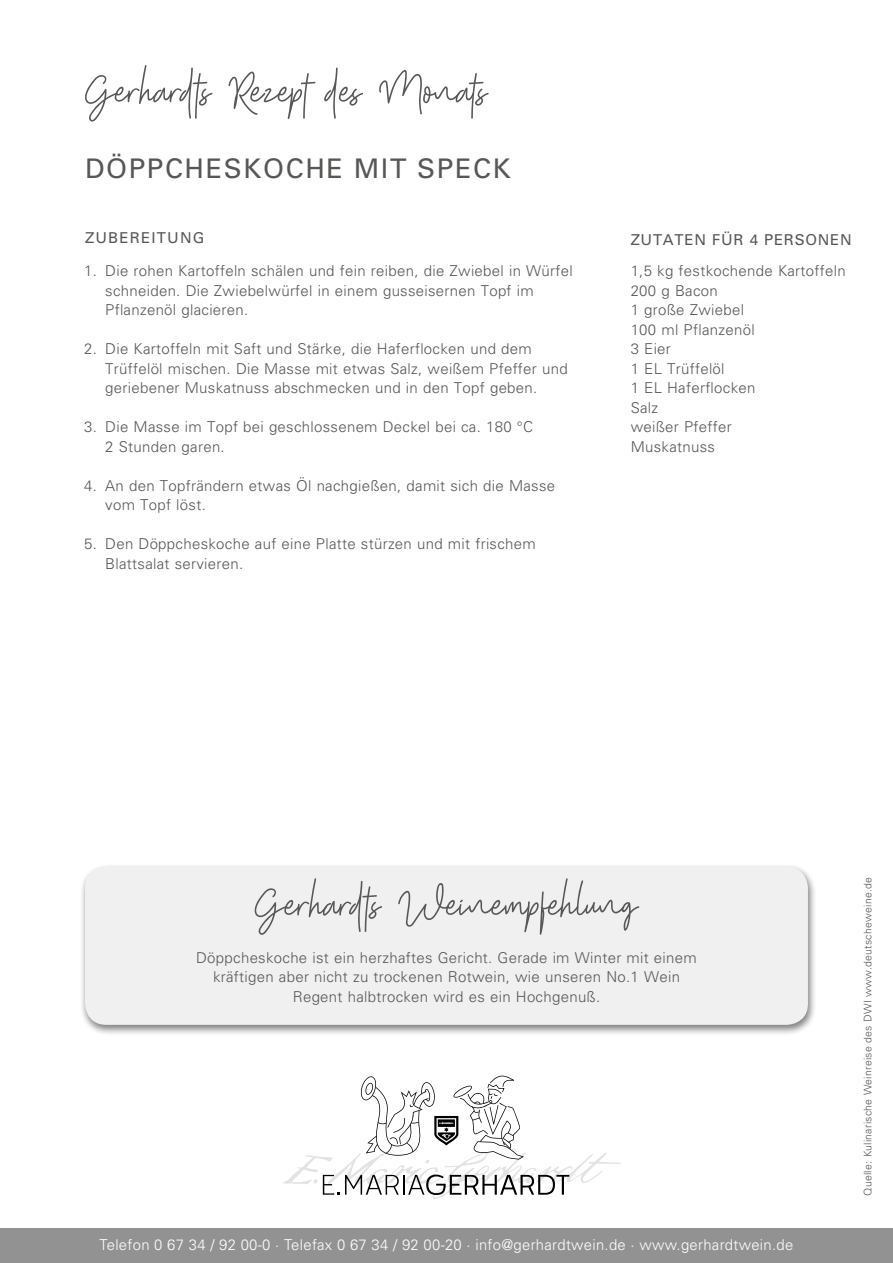
<style>
.page{position:relative;width:893px;height:1263px;background:#fff}
.page>*{position:absolute;margin:0;border:0;box-sizing:border-box;transform-origin:0 0}
.t1{font:60px "Shutter Stone Standard";color:#575756}
.t2{font:27px "Univers";letter-spacing:.06em;color:#575756}
.t3{font:300 15px/19.5px "Univers";letter-spacing:.02em;color:#575756}
.t4{font:300 15px "Univers";letter-spacing:.02em;color:#fff}
.t5{font:15px "Univers";letter-spacing:.05em;color:#575756}
.t6{font:15px "Univers";letter-spacing:.08em;color:#575756}
.t7{font:300 10.5px "Univers";letter-spacing:.02em;color:#575756}
</style>
<div class="page">
<div style="left:80px;top:863px;width:737px;height:173px;background:#000;opacity:.5"></div>
<div style="left:85px;top:867px;width:723px;height:158px;background:#f0f0f0;border-radius:21px"></div>
<div style="left:0;top:1229px;width:893px;height:34px;background:#929292"></div>
<svg style="left:283px;top:1075px;width:338px;height:124px"></svg>
<h1 class="t1" style="left:85px;top:63px;width:404px">Gerhardts Rezept des Monats</h1>
<h2 class="t2" style="left:85px;top:153px;width:427px">DÖPPCHESKOCHE MIT SPECK</h2>
<p class="t6" style="left:85px;top:229px;width:121px">ZUBEREITUNG</p>
<p class="t3" style="left:105px;top:261px;width:469px;text-indent:-21px">1. Die rohen Kartoffeln schälen und fein reiben, die Zwiebel in Würfel schneiden. Die Zwiebelwürfel in einem gusseisernen Topf im<br>Pflanzenöl glacieren.</p>
<p class="t3" style="left:105px;top:339px;width:464px;text-indent:-21px">2. Die Kartoffeln mit Saft und Stärke, die Haferflocken und dem<br>Trüffelöl mischen. Die Masse mit etwas Salz, weißem Pfeffer und geriebener Muskatnuss abschmecken und in den Topf geben.</p>
<p class="t3" style="left:105px;top:417px;width:429px;text-indent:-21px">3. Die Masse im Topf bei geschlossenem Deckel bei ca. 180 °C<br>2 Stunden garen.</p>
<p class="t3" style="left:105px;top:476px;width:451px;text-indent:-21px">4. An den Topfrändern etwas Öl nachgießen, damit sich die Masse vom Topf löst.</p>
<p class="t3" style="left:105px;top:534px;width:432px;text-indent:-21px">5. Den Döppcheskoche auf eine Platte stürzen und mit frischem<br>Blattsalat servieren.</p>
<p class="t5" style="left:631px;top:231px;width:223px">ZUTATEN FÜR 4 PERSONEN</p>
<p class="t3" style="left:631px;top:261px;width:217px">1,5 kg festkochende Kartoffeln<br>200 g Bacon<br>1 große Zwiebel<br>100 ml Pflanzenöl<br>3 Eier<br>1 EL Trüffelöl<br>1 EL Haferflocken<br>Salz<br>weißer Pfeffer<br>Muskatnuss</p>
<h1 class="t1" style="left:255px;top:877px;width:385px">Gerhardts Weinempfehlung</h1>
<p class="t3" style="left:196px;top:948px;width:502px;text-align:center">Döppcheskoche ist ein herzhaftes Gericht. Gerade im Winter mit einem kräftigen aber nicht zu trockenen Rotwein, wie unseren No.1 Wein<br>Regent halbtrocken wird es ein Hochgenuß.</p>
<p class="t4" style="left:100px;top:1235px;width:695px">Telefon 0 67 34 / 92 00-0 · Telefax 0 67 34 / 92 00-20 · info@gerhardtwein.de · www.gerhardtwein.de</p>
<p class="t7" style="left:862px;top:1195px;width:320px;rotate:-90deg">Quelle: Kulinarische Weinreise des DWI www.deutscheweine.de</p>
</div>
